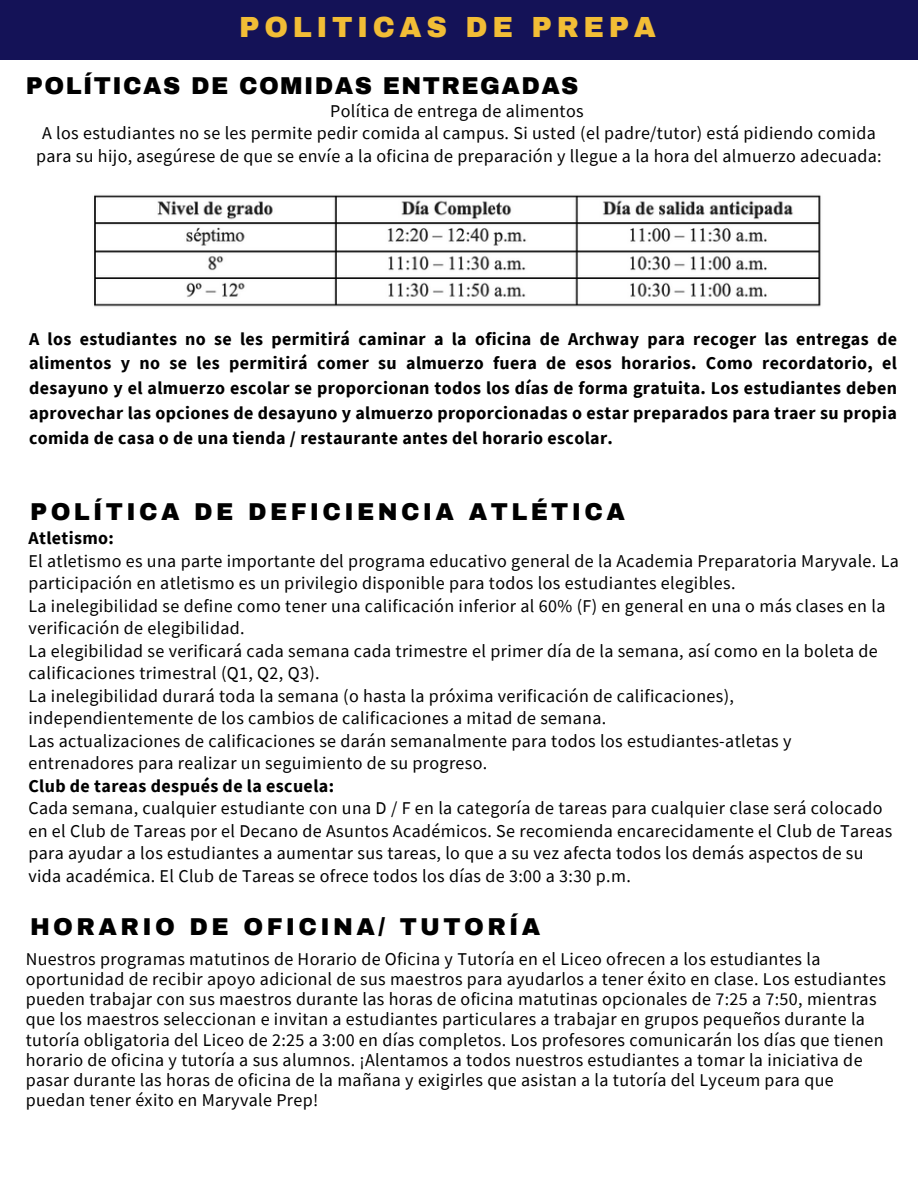
<style>
.page{position:relative;width:918px;height:1188px;background:#fff}
.page>*{position:absolute;margin:0;border:0;box-sizing:border-box;transform-origin:0 0}
.t1{font:900 28.5px "Archivo";letter-spacing:.16em;color:#f2bd36}
.t2{font:900 23.85px "Archivo";letter-spacing:.14em;color:#000}
.t3{font:900 23.85px "Archivo";letter-spacing:.06em;color:#000}
.t4{font:18px/22.5px "Source Sans Pro";letter-spacing:.02em;color:#000}
.t5{font:700 18px/24.8px "Source Sans Pro";letter-spacing:.02em;color:#000;text-align:justify}
</style>
<div class="page">
<div style="left:0;top:1px;width:918px;height:59px;background:#141257"></div>
<img style="left:94px;top:195px;width:727px;height:112px">
<h1 class="t1" style="left:239px;top:12px;width:418px">POLITICAS DE PREPA</h1>
<h2 class="t3" style="left:26px;top:73px;width:554px">POLÍTICAS DE COMIDAS ENTREGADAS</h2>
<p class="t4" style="left:330px;top:99px;width:255px">Política de entrega de alimentos</p>
<p class="t4" style="left:36px;top:122px;width:847px;text-align:center">A los estudiantes no se les permite pedir comida al campus. Si usted (el padre/tutor) está pidiendo comida para su hijo, asegúrese de que se envíe a la oficina de preparación y llegue a la hora del almuerzo adecuada:</p>
<p class="t5" style="left:29px;top:326px;width:870px">A los estudiantes no se les permitirá caminar a la oficina de Archway para recoger las entregas de alimentos y no se les permitirá comer su almuerzo fuera de esos horarios. Como recordatorio, el desayuno y el almuerzo escolar se proporcionan todos los días de forma gratuita. Los estudiantes deben aprovechar las opciones de desayuno y almuerzo proporcionadas o estar preparados para traer su propia comida de casa o de una tienda / restaurante antes del horario escolar.</p>
<h3 class="t2" style="left:30px;top:499px;width:596px">POLÍTICA DE DEFICIENCIA ATLÉTICA</h3>
<h2 class="t5" style="left:28px;top:525px;width:87px">Atletismo:</h2>
<p class="t4" style="left:28px;top:549px;width:872px">El atletismo es una parte importante del programa educativo general de la Academia Preparatoria Maryvale. La participación en atletismo es un privilegio disponible para todos los estudiantes elegibles.</p>
<p class="t4" style="left:28px;top:594px;width:859px">La inelegibilidad se define como tener una calificación inferior al 60% (F) en general en una o más clases en la verificación de elegibilidad.</p>
<p class="t4" style="left:28px;top:639px;width:851px">La elegibilidad se verificará cada semana cada trimestre el primer día de la semana, así como en la boleta de calificaciones trimestral (Q1, Q2, Q3).</p>
<p class="t4" style="left:28px;top:684px;width:707px">La inelegibilidad durará toda la semana (o hasta la próxima verificación de calificaciones), independientemente de los cambios de calificaciones a mitad de semana.</p>
<p class="t4" style="left:28px;top:729px;width:765px">Las actualizaciones de calificaciones se darán semanalmente para todos los estudiantes-atletas y entrenadores para realizar un seguimiento de su progreso.</p>
<p class="t5" style="left:28px;top:773px;width:307px">Club de tareas después de la escuela:</p>
<p class="t4" style="left:28px;top:796px;width:866px">Cada semana, cualquier estudiante con una D / F en la categoría de tareas para cualquier clase será colocado en el Club de Tareas por el Decano de Asuntos Académicos. Se recomienda encarecidamente el Club de Tareas para ayudar a los estudiantes a aumentar sus tareas, lo que a su vez afecta todos los demás aspectos de su vida académica. El Club de Tareas se ofrece todos los días de 3:00 a 3:30 p.m.</p>
<p class="t2" style="left:30px;top:914px;width:512px">HORARIO DE OFICINA/ TUTORÍA</p>
<h2 class="t4" style="left:26px;top:948px;width:862px;line-height:20.2px">Nuestros programas matutinos de Horario de Oficina y Tutoría en el Liceo ofrecen a los estudiantes la oportunidad de recibir apoyo adicional de sus maestros para ayudarlos a tener éxito en clase. Los estudiantes pueden trabajar con sus maestros durante las horas de oficina matutinas opcionales de 7:25 a 7:50, mientras que los maestros seleccionan e invitan a estudiantes particulares a trabajar en grupos pequeños durante la tutoría obligatoria del Liceo de 2:25 a 3:00 en días completos. Los profesores comunicarán los días que tienen horario de oficina y tutoría a sus alumnos. ¡Alentamos a todos nuestros estudiantes a tomar la iniciativa de pasar durante las horas de oficina de la mañana y exigirles que asistan a la tutoría del Lyceum para que puedan tener éxito en Maryvale Prep!</h2>
</div>
